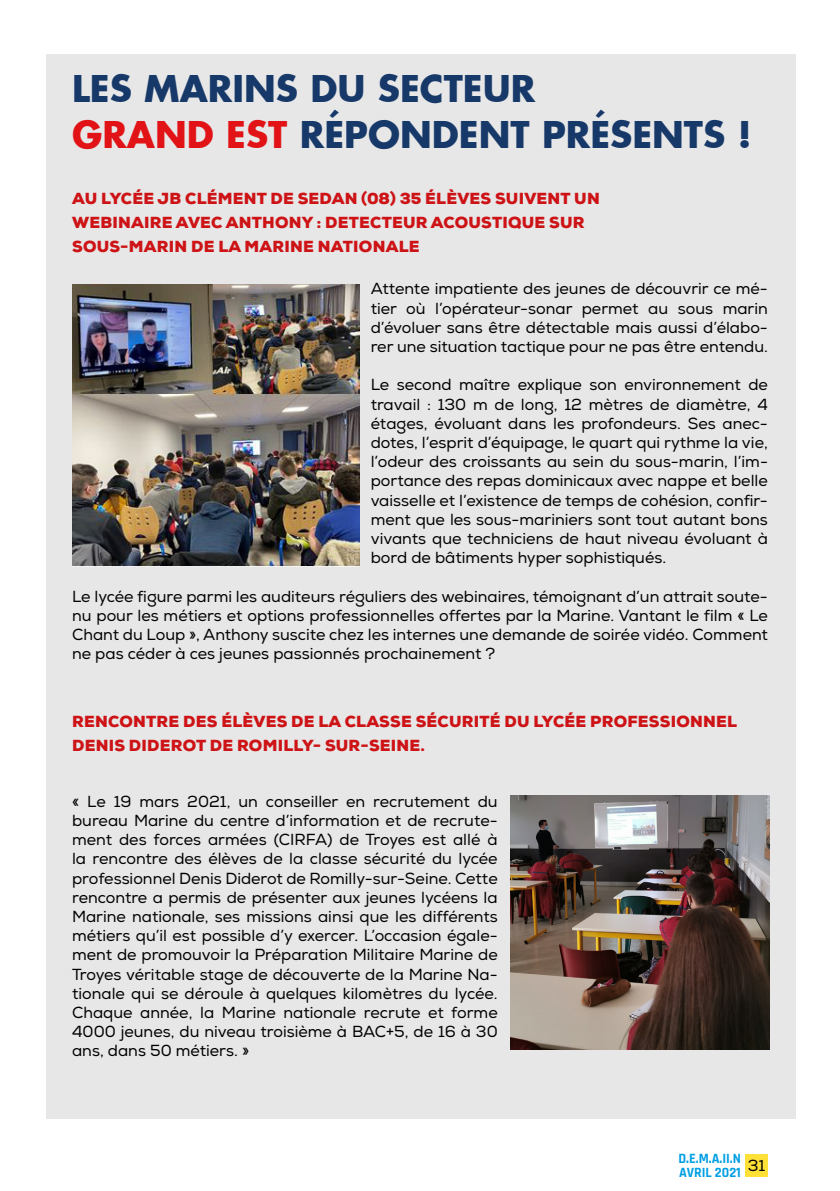
<style>
.page{position:relative;width:840px;height:1191px;background:#fff}
.page>*{position:absolute;margin:0;border:0;box-sizing:border-box;transform-origin:0 0}
.t1{font:700 36px/46px "Futura";color:#173969}
.t2{font:16px/19.2px "Nexa";color:#000;text-align:justify}
.t3{font:900 16px/24px "Nexa";letter-spacing:.015em;color:#cd1316}
.t4{font:700 14px/14px "Rajdhani";color:#009fe3}
.s1{color:#e11316}
</style>
<div class="page">
<div style="left:744px;top:1154px;width:23px;height:22px;background:#ffe037"></div>
<div style="left:47px;top:54px;width:748px;height:1064px;background:#e7e7e7"></div>
<img style="left:510px;top:795px;width:258px;height:254px">
<img style="left:72px;top:285px;width:287px;height:281px">
<h1 class="t1" style="left:72px;top:65px;width:680px">LES MARINS DU SECTEUR<br><span class="s1">GRAND EST</span> RÉPONDENT PRÉSENTS !</h1>
<p class="t3" style="left:72px;top:186px;width:529px">AU LYCÉE JB CLÉMENT DE SEDAN (08) 35 ÉLÈVES SUIVENT UN<br>WEBINAIRE AVEC ANTHONY : DETECTEUR ACOUSTIQUE SUR<br>SOUS-MARIN DE LA MARINE NATIONALE</p>
<p class="t2" style="left:370px;top:280px;width:398px">Attente impatiente des jeunes de découvrir ce mé&shy;tier où l’opérateur-sonar permet au sous marin d’évoluer sans être détectable mais aussi d’élabo&shy;rer une situation tactique pour ne pas être entendu.</p>
<p class="t2" style="left:370px;top:376px;width:398px">Le second maître explique son environnement de travail : 130 m de long, 12 mètres de diamètre, 4 étages, évoluant dans les profondeurs. Ses anec&shy;dotes, l’esprit d’équipage, le quart qui rythme la vie, l’odeur des croissants au sein du sous-marin, l’im&shy;portance des repas dominicaux avec nappe et belle vaisselle et l’existence de temps de cohésion, confir&shy;ment que les sous-mariniers sont tout autant bons vivants que techniciens de haut niveau évoluant à bord de bâtiments hyper sophistiqués.</p>
<p class="t2" style="left:72px;top:587px;width:697px">Le lycée figure parmi les auditeurs réguliers des webinaires, témoignant d’un attrait soute&shy;nu pour les métiers et options professionnelles offertes par la Marine. Vantant le film « Le Chant du Loup », Anthony suscite chez les internes une demande de soirée vidéo. Comment ne pas céder à ces jeunes passionnés prochainement ?</p>
<p class="t3" style="left:72px;top:709px;width:666px">RENCONTRE DES ÉLÈVES DE LA CLASSE SÉCURITÉ DU LYCÉE PROFESSIONNEL<br>DENIS DIDEROT DE ROMILLY- SUR-SEINE.</p>
<p class="t2" style="left:72px;top:792px;width:427px">« Le 19 mars 2021, un conseiller en recrutement du bureau Marine du centre d’information et de recrute&shy;ment des forces armées (CIRFA) de Troyes est allé à la rencontre des élèves de la classe sécurité du lycée professionnel Denis Diderot de Romilly-sur-Seine. Cette rencontre a permis de présenter aux jeunes lycéens la Marine nationale, ses missions ainsi que les différents métiers qu’il est possible d’y exercer. L’occasion égale&shy;ment de promouvoir la Préparation Militaire Marine de Troyes véritable stage de découverte de la Marine Na&shy;tionale qui se déroule à quelques kilomètres du lycée.<br>Chaque année, la Marine nationale recrute et forme 4000 jeunes, du niveau troisième à BAC+5, de 16 à 30 ans, dans 50 métiers. »</p>
<p class="t4" style="left:678px;top:1151px;width:64px">D.E.M.A.II.N<br>AVRIL 2021</p>
<p class="t2" style="left:747px;top:1155px;width:19px">31</p>
</div>
